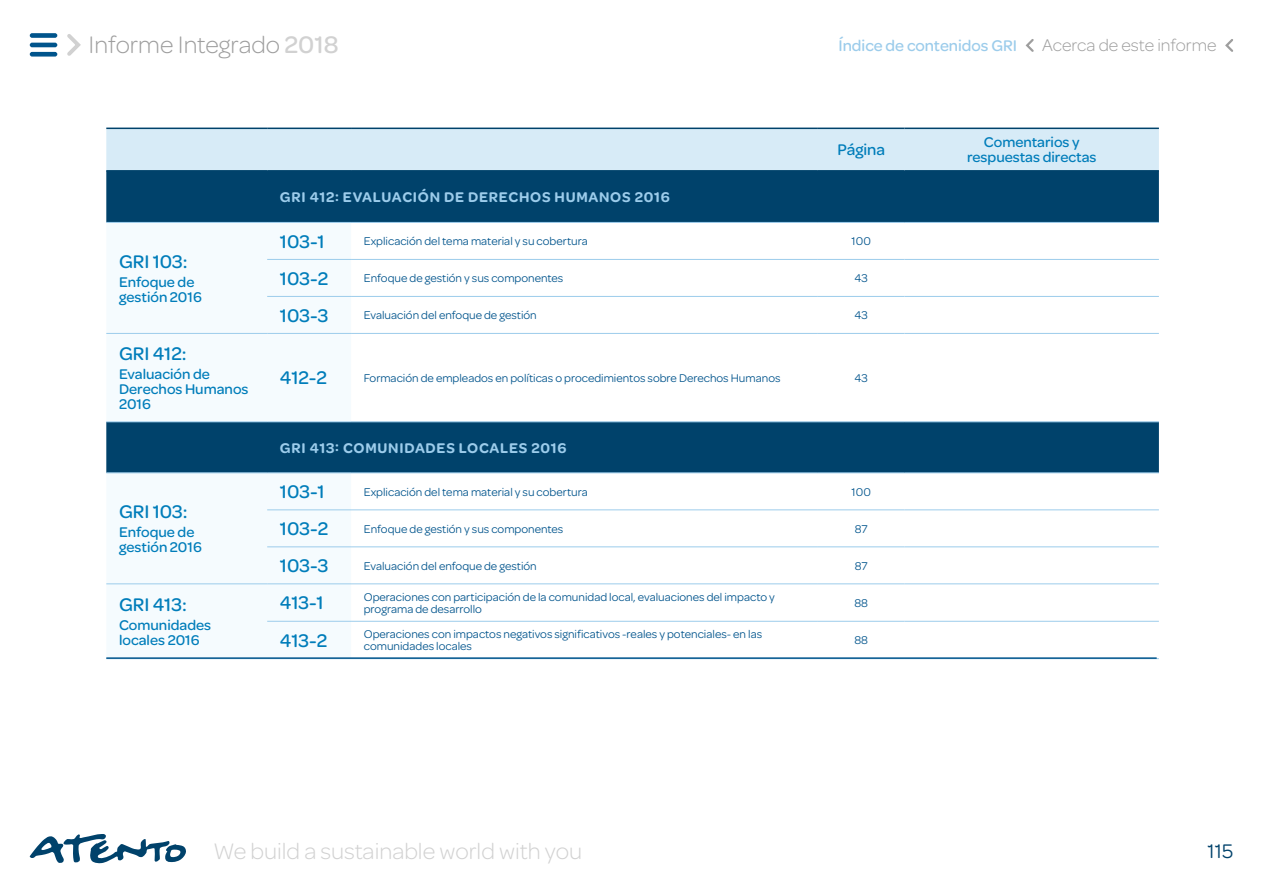
<style>
.page{position:relative;width:1263px;height:893px;background:#fff}
.page>*{position:absolute;margin:0;border:0;box-sizing:border-box;transform-origin:0 0}
.t1{font:300 25.5px "Omnes";color:#9e9e9e}
.t2{font:300 24px "Omnes";color:#d1d1d1}
.t3{font:21px "Omnes";color:#00426b}
.t4{font:500 19.5px "Omnes";color:#007dba}
.t5{font:300 18px "Omnes";color:#9e9e9e}
.t6{font:500 16.5px "Omnes";color:#9ccceb}
.t7{font:500 16.5px "Omnes";color:#007dba}
.t8{font:500 15px/15px "Omnes";color:#007dba}
.t9{font:600 15px "Omnes";letter-spacing:.05em;color:#9ccceb}
.t10{font:12px/12px "Omnes";color:#00548c}
.s1{font-weight:500;color:#d1d1d1}
</style>
<div class="page">
<div style="left:106px;top:129px;width:1053px;height:41px;background:#d7ebf7"></div>
<svg style="left:106px;top:172px;width:1053px;height:301px"></svg>
<svg style="left:106px;top:223px;width:245px;height:398px;fill:#f5fbfe"></svg>
<hr style="left:267px;top:222px;width:84px;height:1px;background:#9ccceb">
<hr style="left:818px;top:222px;width:86px;height:1px;background:#9ccceb">
<hr style="left:904px;top:222px;width:255px;height:1px;background:#9ccceb">
<hr style="left:267px;top:259px;width:84px;height:1px;background:#9ccceb">
<hr style="left:351px;top:259px;width:467px;height:1px;background:#9ccceb">
<hr style="left:818px;top:259px;width:86px;height:1px;background:#9ccceb">
<hr style="left:904px;top:259px;width:255px;height:1px;background:#9ccceb">
<hr style="left:267px;top:296px;width:84px;height:1px;background:#9ccceb">
<hr style="left:351px;top:296px;width:467px;height:1px;background:#9ccceb">
<hr style="left:818px;top:296px;width:86px;height:1px;background:#9ccceb">
<hr style="left:904px;top:296px;width:255px;height:1px;background:#9ccceb">
<hr style="left:267px;top:333px;width:84px;height:1px;background:#9ccceb">
<hr style="left:351px;top:333px;width:467px;height:1px;background:#9ccceb">
<hr style="left:818px;top:333px;width:86px;height:1px;background:#9ccceb">
<hr style="left:904px;top:333px;width:255px;height:1px;background:#9ccceb">
<hr style="left:818px;top:422px;width:86px;height:1px;background:#9ccceb">
<hr style="left:904px;top:422px;width:255px;height:1px;background:#9ccceb">
<hr style="left:267px;top:473px;width:84px;height:1px;background:#9ccceb">
<hr style="left:818px;top:473px;width:86px;height:1px;background:#9ccceb">
<hr style="left:904px;top:473px;width:255px;height:1px;background:#9ccceb">
<hr style="left:267px;top:510px;width:84px;height:1px;background:#9ccceb">
<hr style="left:351px;top:510px;width:467px;height:1px;background:#9ccceb">
<hr style="left:818px;top:510px;width:86px;height:1px;background:#9ccceb">
<hr style="left:904px;top:510px;width:255px;height:1px;background:#9ccceb">
<hr style="left:267px;top:547px;width:84px;height:1px;background:#9ccceb">
<hr style="left:351px;top:547px;width:467px;height:1px;background:#9ccceb">
<hr style="left:818px;top:547px;width:86px;height:1px;background:#9ccceb">
<hr style="left:904px;top:547px;width:255px;height:1px;background:#9ccceb">
<hr style="left:267px;top:584px;width:84px;height:1px;background:#9ccceb">
<hr style="left:351px;top:584px;width:467px;height:1px;background:#9ccceb">
<hr style="left:818px;top:584px;width:86px;height:1px;background:#9ccceb">
<hr style="left:904px;top:584px;width:255px;height:1px;background:#9ccceb">
<hr style="left:267px;top:621px;width:84px;height:1px;background:#9ccceb">
<hr style="left:351px;top:621px;width:467px;height:1px;background:#9ccceb">
<hr style="left:818px;top:621px;width:86px;height:1px;background:#9ccceb">
<hr style="left:904px;top:621px;width:255px;height:1px;background:#9ccceb">
<hr style="left:904px;top:658px;width:255px;height:1px;background:#9ccceb">
<hr style="left:818px;top:170px;width:86px;height:2px;background:#00426b">
<hr style="left:904px;top:170px;width:255px;height:2px;background:#00426b">
<hr style="left:106px;top:170px;width:161px;height:2px;background:#00426b">
<hr style="left:267px;top:170px;width:84px;height:2px;background:#00426b">
<hr style="left:351px;top:170px;width:467px;height:2px;background:#00426b">
<hr style="left:106px;top:128px;width:161px;height:1px;background:#00426b">
<hr style="left:267px;top:128px;width:84px;height:1px;background:#00426b">
<hr style="left:351px;top:128px;width:467px;height:1px;background:#00426b">
<hr style="left:818px;top:128px;width:86px;height:1px;background:#00426b">
<hr style="left:904px;top:128px;width:255px;height:1px;background:#00426b">
<hr style="left:351px;top:222px;width:467px;height:1px;background:#9ccceb">
<hr style="left:267px;top:422px;width:84px;height:1px;background:#9ccceb">
<hr style="left:351px;top:422px;width:467px;height:1px;background:#9ccceb">
<hr style="left:351px;top:473px;width:467px;height:1px;background:#9ccceb">
<hr style="left:106px;top:222px;width:161px;height:1px;background:#9ccceb">
<hr style="left:106px;top:473px;width:161px;height:1px;background:#9ccceb">
<hr style="left:106px;top:333px;width:161px;height:1px;background:#9ccceb">
<hr style="left:106px;top:422px;width:161px;height:1px;background:#9ccceb">
<hr style="left:106px;top:584px;width:161px;height:1px;background:#9ccceb">
<hr style="left:106px;top:657px;width:1051px;height:2px;background:#00548c">
<div style="left:114px;top:133px;width:326px;height:31px;background:#d7ebf7"></div>
<svg style="left:30px;top:834px;width:156px;height:30px"></svg>
<div style="left:30px;top:33px;width:27px;height:5px;background:#00548c;border-radius:2px"></div>
<hr style="left:30px;top:43px;width:27px;height:4px;background:#00548c;border-radius:2px">
<div style="left:30px;top:52px;width:27px;height:5px;background:#00548c;border-radius:2px"></div>
<svg style="left:67px;top:34px;width:14px;height:22px"></svg>
<svg style="left:1025px;top:39px;width:9px;height:13px"></svg>
<svg style="left:1225px;top:39px;width:8px;height:13px"></svg>
<h1 class="t1" style="left:89px;top:28px;width:251px">Informe Integrado <span class="s1">2018</span></h1>
<h3 class="t6" style="left:838px;top:34px;width:180px">Índice de contenidos GRI</h3>
<h3 class="t5" style="left:1042px;top:33px;width:176px">Acerca de este informe</h3>
<h3 class="t4" style="left:119px;top:248px;width:70px">GRI 103:</h3>
<p class="t8" style="left:119px;top:274px;width:84px">Enfoque de gestión 2016</p>
<p class="t9" style="left:280px;top:186px;width:391px">GRI 412: EVALUACIÓN DE DERECHOS HUMANOS 2016</p>
<h3 class="t7" style="left:837px;top:138px;width:49px">Página</h3>
<p class="t8" style="left:967px;top:134px;width:131px;text-align:center">Comentarios y respuestas directas</p>
<h3 class="t4" style="left:280px;top:228px;width:46px">103-1</h3>
<p class="t10" style="left:364px;top:234px;width:226px">Explicación del tema material y su cobertura</p>
<p class="t10" style="left:852px;top:234px;width:21px">100</p>
<h3 class="t4" style="left:280px;top:265px;width:50px">103-2</h3>
<p class="t10" style="left:364px;top:271px;width:201px">Enfoque de gestión y sus componentes</p>
<p class="t10" style="left:854px;top:271px;width:15px">43</p>
<h3 class="t4" style="left:280px;top:302px;width:50px">103-3</h3>
<p class="t10" style="left:364px;top:308px;width:175px">Evaluación del enfoque de gestión</p>
<p class="t10" style="left:854px;top:308px;width:15px">43</p>
<h3 class="t4" style="left:119px;top:340px;width:69px">GRI 412:</h3>
<p class="t8" style="left:119px;top:366px;width:131px">Evaluación de<br>Derechos Humanos<br>2016</p>
<h3 class="t4" style="left:280px;top:364px;width:48px">412-2</h3>
<p class="t10" style="left:364px;top:371px;width:418px">Formación de empleados en políticas o procedimientos sobre Derechos Humanos</p>
<p class="t10" style="left:854px;top:371px;width:15px">43</p>
<p class="t9" style="left:280px;top:437px;width:288px">GRI 413: COMUNIDADES LOCALES 2016</p>
<h3 class="t4" style="left:119px;top:498px;width:70px">GRI 103:</h3>
<p class="t8" style="left:119px;top:524px;width:84px">Enfoque de gestión 2016</p>
<h3 class="t4" style="left:119px;top:591px;width:69px">GRI 413:</h3>
<p class="t8" style="left:119px;top:617px;width:94px">Comunidades locales 2016</p>
<h3 class="t4" style="left:280px;top:478px;width:46px">103-1</h3>
<p class="t10" style="left:364px;top:485px;width:226px">Explicación del tema material y su cobertura</p>
<p class="t10" style="left:852px;top:485px;width:21px">100</p>
<h3 class="t4" style="left:280px;top:515px;width:50px">103-2</h3>
<p class="t10" style="left:364px;top:522px;width:201px">Enfoque de gestión y sus componentes</p>
<p class="t10" style="left:855px;top:522px;width:14px">87</p>
<h3 class="t4" style="left:280px;top:552px;width:50px">103-3</h3>
<p class="t10" style="left:364px;top:559px;width:175px">Evaluación del enfoque de gestión</p>
<p class="t10" style="left:855px;top:559px;width:14px">87</p>
<h3 class="t4" style="left:280px;top:589px;width:45px">413-1</h3>
<p class="t10" style="left:364px;top:590px;width:413px">Operaciones con participación de la comunidad local, evaluaciones del impacto y programa de desarrollo</p>
<p class="t10" style="left:854px;top:596px;width:15px">88</p>
<h3 class="t4" style="left:280px;top:627px;width:49px">413-2</h3>
<p class="t10" style="left:364px;top:627px;width:400px">Operaciones con impactos negativos significativos -reales y potenciales- en las comunidades locales</p>
<p class="t10" style="left:854px;top:633px;width:15px">88</p>
<h2 class="t2" style="left:214px;top:835px;width:370px">We build a sustainable world with you</h2>
<h3 class="t3" style="left:1207px;top:837px;width:27px">115</h3>
</div>
